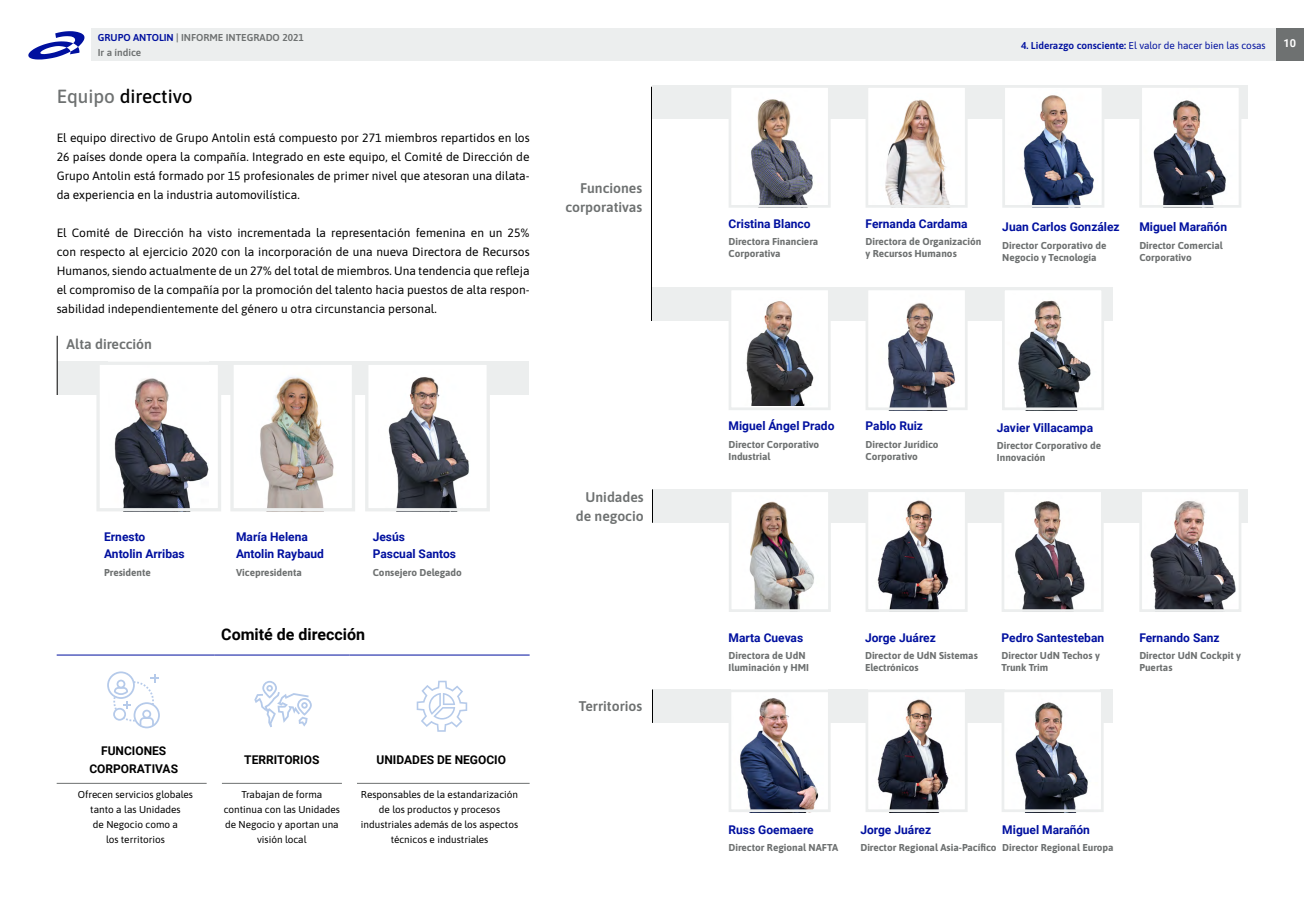
<style>
.page{position:relative;width:1304px;height:908px;background:#fff}
.page>*{position:absolute;margin:0;border:0;box-sizing:border-box;transform-origin:0 0}
.t1{font:500 19px "Asap";color:#000}
.t2{font:700 16px "Roboto";color:#000}
.t3{font:600 14px/19px "Asap";color:#6e7171;text-align:right}
.t4{font:12px/19px "Asap";color:#000;text-align:justify}
.t5{font:700 12px/17.7px "Roboto";color:#00109f}
.t6{font:700 12px/18px "Roboto";color:#000;text-align:center}
.t7{font:700 11px "Roboto";color:#fff}
.t8{font:700 10px/12px "Asap";color:#6e7171}
.t9{font:10px/15px "Asap";color:#000;text-align:center}
.t10{font:10px "Asap";color:#00109f}
.t11{font:600 10px/15px "Asap";color:#6e7171}
.s1{color:#00109f}
.s2{color:#6e7171}
.s3{font-weight:600}
</style>
<div class="page">
<div style="left:58px;top:361px;width:471px;height:34px;background:#eceeee"></div>
<div style="left:652px;top:85px;width:595px;height:33px;background:#eceeee"></div>
<div style="left:652px;top:287px;width:461px;height:34px;background:#eceeee"></div>
<div style="left:652px;top:489px;width:595px;height:33px;background:#eceeee"></div>
<div style="left:652px;top:689px;width:461px;height:33px;background:#eceeee"></div>
<hr style="left:57px;top:654px;width:157px;height:1px;background:#00109f">
<hr style="left:214px;top:654px;width:135px;height:1px;background:#00109f">
<hr style="left:349px;top:654px;width:181px;height:1px;background:#00109f">
<hr style="left:57px;top:782px;width:150px;height:1px;background:#6e7171">
<hr style="left:222px;top:782px;width:120px;height:1px;background:#6e7171">
<hr style="left:357px;top:782px;width:173px;height:1px;background:#6e7171">
<hr style="left:57px;top:335px;width:1px;height:60px;background:#000">
<hr style="left:652px;top:489px;width:1px;height:33px;background:#000">
<hr style="left:651px;top:87px;width:1px;height:234px;background:#000">
<hr style="left:652px;top:689px;width:1px;height:33px;background:#000">
<div style="left:98px;top:363px;width:122px;height:146px;background:#fff"></div>
<img style="left:114px;top:378px;width:95px;height:129px">
<div style="left:96px;top:361px;width:125px;height:150px;border:3px solid #eceeee"></div>
<img style="left:1006px;top:493px;width:93px;height:114px">
<div style="left:1002px;top:489px;width:102px;height:122px;border:3px solid #eceeee"></div>
<img style="left:1006px;top:89px;width:94px;height:114px">
<div style="left:1002px;top:85px;width:102px;height:122px;border:3px solid #eceeee"></div>
<img style="left:733px;top:693px;width:94px;height:114px">
<div style="left:729px;top:689px;width:102px;height:122px;border:3px solid #eceeee"></div>
<div style="left:232px;top:363px;width:121px;height:146px;background:#fff"></div>
<img style="left:260px;top:377px;width:74px;height:130px">
<div style="left:230px;top:361px;width:125px;height:150px;border:3px solid #eceeee"></div>
<div style="left:730px;top:86px;width:99px;height:120px;background:#fff"></div>
<img style="left:751px;top:99px;width:62px;height:104px">
<div style="left:729px;top:85px;width:102px;height:122px;border:3px solid #eceeee"></div>
<img style="left:1144px;top:493px;width:92px;height:114px">
<div style="left:1139px;top:489px;width:102px;height:122px;border:3px solid #eceeee"></div>
<div style="left:1003px;top:289px;width:100px;height:119px;background:#fff"></div>
<img style="left:1018px;top:300px;width:73px;height:106px">
<div style="left:1002px;top:287px;width:102px;height:123px;border:3px solid #eceeee"></div>
<img style="left:1006px;top:693px;width:94px;height:114px">
<div style="left:1002px;top:689px;width:102px;height:122px;border:3px solid #eceeee"></div>
<div style="left:367px;top:363px;width:121px;height:146px;background:#fff"></div>
<img style="left:388px;top:377px;width:82px;height:130px">
<div style="left:365px;top:361px;width:125px;height:150px;border:3px solid #eceeee"></div>
<img style="left:870px;top:293px;width:94px;height:113px">
<div style="left:866px;top:287px;width:102px;height:123px;border:3px solid #eceeee"></div>
<img style="left:1143px;top:89px;width:94px;height:114px">
<div style="left:1139px;top:85px;width:102px;height:122px;border:3px solid #eceeee"></div>
<div style="left:730px;top:289px;width:99px;height:119px;background:#fff"></div>
<img style="left:746px;top:301px;width:68px;height:104px">
<div style="left:729px;top:287px;width:102px;height:123px;border:3px solid #eceeee"></div>
<svg style="left:417px;top:680px;width:50px;height:51px"></svg>
<svg style="left:254px;top:681px;width:58px;height:46px"></svg>
<svg style="left:107px;top:671px;width:53px;height:57px"></svg>
<div style="left:730px;top:490px;width:99px;height:120px;background:#fff"></div>
<img style="left:749px;top:501px;width:65px;height:106px">
<div style="left:729px;top:489px;width:102px;height:122px;border:3px solid #eceeee"></div>
<img style="left:870px;top:493px;width:94px;height:114px">
<div style="left:866px;top:489px;width:102px;height:122px;border:3px solid #eceeee"></div>
<img style="left:870px;top:693px;width:94px;height:114px">
<div style="left:866px;top:689px;width:102px;height:122px;border:3px solid #eceeee"></div>
<div style="left:867px;top:86px;width:99px;height:120px;background:#fff"></div>
<img style="left:885px;top:99px;width:64px;height:104px">
<div style="left:866px;top:85px;width:102px;height:122px;border:3px solid #eceeee"></div>
<div style="left:1276px;top:28px;width:28px;height:33px;background:#6e7171"></div>
<div style="left:91px;top:28px;width:1185px;height:33px;background:#eceeee"></div>
<svg style="left:28px;top:31px;width:57px;height:29px"></svg>
<p class="t11" style="left:98px;top:30px;width:207px"><span class="s1">GRUPO ANTOLIN</span> | INFORME INTEGRADO 2021<br>Ir a índice</p>
<h1 class="t1" style="left:57px;top:83px;width:137px"><span class="s2">Equipo</span> directivo</h1>
<p class="t4" style="left:57px;top:128px;width:474px">El equipo directivo de Grupo Antolin está compuesto por 271 miembros repartidos en los 26 países donde opera la compañía. Integrado en este equipo, el Comité de Dirección de Grupo Antolin está formado por 15 profesionales de primer nivel que atesoran una dilata&shy;da experiencia en la industria automovilística.</p>
<p class="t4" style="left:57px;top:223px;width:474px">El Comité de Dirección ha visto incrementada la representación femenina en un 25% con respecto al ejercicio 2020 con la incorporación de una nueva Directora de Recursos Humanos, siendo actualmente de un 27% del total de miembros. Una tendencia que refleja el compromiso de la compañía por la promoción del talento hacia puestos de alta respon&shy;sabilidad independientemente del género u otra circunstancia personal.</p>
<p class="t3" style="left:67px;top:333px;width:87px">Alta dirección</p>
<p class="t3" style="left:565px;top:178px;width:78px">Funciones corporativas</p>
<p class="t5" style="left:104px;top:527px;width:82px">Ernesto<br>Antolin Arribas</p>
<p class="t8" style="left:104px;top:565px;width:48px">Presidente</p>
<p class="t5" style="left:236px;top:527px;width:89px">María Helena<br>Antolin Raybaud</p>
<p class="t8" style="left:236px;top:565px;width:67px">Vicepresidenta</p>
<p class="t5" style="left:373px;top:527px;width:85px">Jesús<br>Pascual Santos</p>
<p class="t8" style="left:373px;top:565px;width:91px">Consejero Delegado</p>
<h2 class="t2" style="left:221px;top:622px;width:145px">Comité de dirección</h2>
<p class="t6" style="left:89px;top:741px;width:90px">FUNCIONES<br>CORPORATIVAS</p>
<p class="t6" style="left:244px;top:750px;width:77px">TERRITORIOS</p>
<p class="t6" style="left:377px;top:750px;width:131px">UNIDADES DE NEGOCIO</p>
<p class="t9" style="left:78px;top:786px;width:117px">Ofrecen servicios globales tanto a las Unidades<br>de Negocio como a<br>los territorios</p>
<p class="t9" style="left:224px;top:786px;width:118px">Trabajan de forma continua con las Unidades de Negocio y aportan una visión local</p>
<p class="t9" style="left:361px;top:786px;width:159px">Responsables de la estandarización de los productos y procesos industriales además de los aspectos técnicos e industriales</p>
<p class="t3" style="left:576px;top:487px;width:69px">Unidades de negocio</p>
<p class="t3" style="left:579px;top:695px;width:65px">Territorios</p>
<p class="t10" style="left:1021px;top:38px;width:246px"><span class="s3">4. Liderazgo consciente:</span> El valor de hacer bien las cosas</p>
<p class="t7" style="left:1283px;top:36px;width:14px">10</p>
<p class="t5" style="left:729px;top:214px;width:83px">Cristina Blanco</p>
<p class="t8" style="left:729px;top:235px;width:91px">Directora Financiera<br>Corporativa</p>
<p class="t5" style="left:866px;top:214px;width:103px">Fernanda Cardama</p>
<p class="t8" style="left:866px;top:235px;width:117px">Directora de Organización y Recursos Humanos</p>
<p class="t5" style="left:1002px;top:217px;width:119px">Juan Carlos González</p>
<p class="t8" style="left:1002px;top:238px;width:106px">Director Corporativo de<br>Negocio y Tecnología</p>
<p class="t5" style="left:1139px;top:217px;width:89px">Miguel Marañón</p>
<p class="t8" style="left:1139px;top:238px;width:85px">Director Comercial<br>Corporativo</p>
<p class="t5" style="left:729px;top:416px;width:107px">Miguel Ángel Prado</p>
<p class="t8" style="left:729px;top:437px;width:92px">Director Corporativo<br>Industrial</p>
<p class="t5" style="left:866px;top:416px;width:59px">Pablo Ruiz</p>
<p class="t8" style="left:866px;top:437px;width:75px">Director Jurídico<br>Corporativo</p>
<p class="t5" style="left:997px;top:418px;width:98px">Javier Villacampa</p>
<p class="t8" style="left:997px;top:439px;width:106px">Director Corporativo de<br>Innovación</p>
<p class="t5" style="left:729px;top:628px;width:76px">Marta Cuevas</p>
<p class="t8" style="left:729px;top:649px;width:82px">Directora de UdN<br>Iluminación y HMI</p>
<p class="t5" style="left:865px;top:628px;width:72px">Jorge Juárez</p>
<p class="t8" style="left:865px;top:649px;width:114px">Director de UdN Sistemas<br>Electrónicos</p>
<p class="t5" style="left:1002px;top:628px;width:104px">Pedro Santesteban</p>
<p class="t8" style="left:1002px;top:649px;width:100px">Director UdN Techos y<br>Trunk Trim</p>
<p class="t5" style="left:1139px;top:628px;width:82px">Fernando Sanz</p>
<p class="t8" style="left:1139px;top:649px;width:103px">Director UdN Cockpit y<br>Puertas</p>
<p class="t5" style="left:729px;top:819px;width:87px">Russ Goemaere</p>
<p class="t8" style="left:729px;top:840px;width:111px">Director Regional NAFTA</p>
<p class="t5" style="left:860px;top:819px;width:72px">Jorge Juárez</p>
<p class="t8" style="left:860px;top:840px;width:138px">Director Regional Asia-Pacífico</p>
<p class="t5" style="left:1002px;top:819px;width:89px">Miguel Marañón</p>
<p class="t8" style="left:1002px;top:840px;width:113px">Director Regional Europa</p>
</div>
